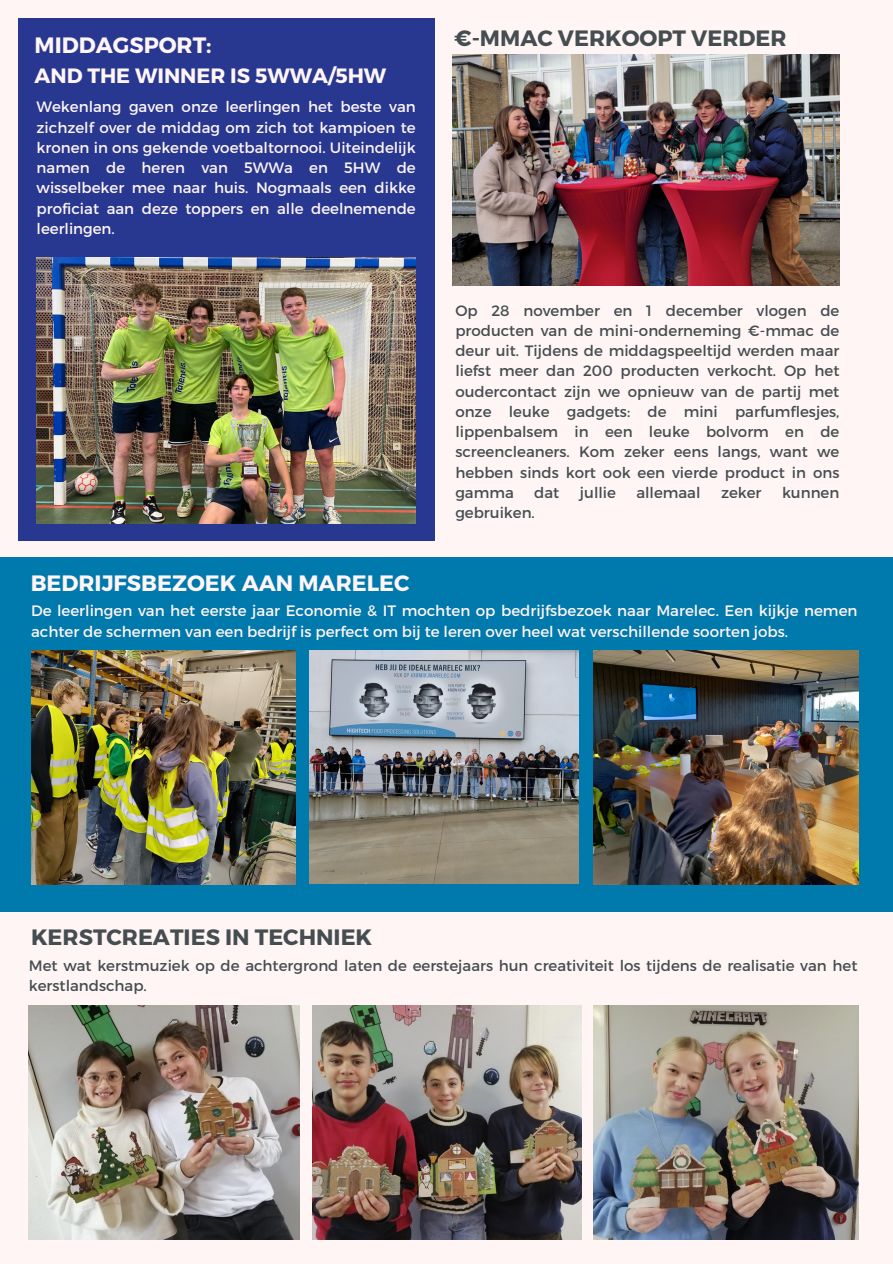
<style>
.page{position:relative;width:893px;height:1264px;background:#fff}
.page>*{position:absolute;margin:0;border:0;box-sizing:border-box;transform-origin:0 0}
.t1{font:700 22.2px "Montserrat";color:#464d50}
.t2{font:700 22.2px "Montserrat";color:#fff5f5}
.t3{font:700 20.7px "Montserrat";color:#fff5f5}
.t4{font:15px/20.2px "Montserrat";color:#464d50}
.t5{font:15px/20.2px "Montserrat";color:#fff5f5;text-align:justify}
</style>
<div class="page">
<div style="left:0;top:0;width:892px;height:1263px;background:#fff5f5"></div>
<div style="left:0;top:558px;width:892px;height:353px;background:#0079ad"></div>
<div style="left:18px;top:18px;width:416px;height:523px;background:#283890"></div>
<img style="left:37px;top:257px;width:379px;height:267px">
<img style="left:452px;top:54px;width:387px;height:231px">
<img style="left:593px;top:650px;width:264px;height:234px">
<img style="left:310px;top:650px;width:269px;height:233px">
<img style="left:31px;top:650px;width:264px;height:234px">
<img style="left:29px;top:1005px;width:270px;height:234px">
<img style="left:312px;top:1005px;width:269px;height:234px">
<img style="left:593px;top:1005px;width:264px;height:234px">
<p class="t2" style="left:34px;top:31px;width:179px">MIDDAGSPORT:</p>
<p class="t3" style="left:34px;top:62px;width:353px">AND THE WINNER IS 5WWA/5HW</p>
<p class="t5" style="left:37px;top:96px;width:380px">Wekenlang gaven onze leerlingen het beste van zichzelf over de middag om zich tot kampioen te kronen in ons gekende voetbaltornooi. Uiteindelijk namen de heren van 5WWa en 5HW de wisselbeker mee naar huis. Nogmaals een dikke proficiat aan deze toppers en alle deelnemende leerlingen.</p>
<p class="t1" style="left:454px;top:24px;width:334px">€-MMAC VERKOOPT VERDER</p>
<p class="t4" style="left:455px;top:299px;width:385px;text-align:justify">Op 28 november en 1 december vlogen de producten van de mini-onderneming €-mmac de deur uit. Tijdens de middagspeeltijd werden maar liefst meer dan 200 producten verkocht. Op het oudercontact zijn we opnieuw van de partij met onze leuke gadgets: de mini parfumflesjes, lippenbalsem in een leuke bolvorm en de screencleaners. Kom zeker eens langs, want we hebben sinds kort ook een vierde product in ons gamma</p>
<p class="t4" style="left:534px;top:481px;width:27px">dat</p>
<p class="t4" style="left:580px;top:481px;width:38px">jullie</p>
<p class="t4" style="left:636px;top:481px;width:66px">allemaal</p>
<p class="t4" style="left:721px;top:481px;width:42px">zeker</p>
<p class="t4" style="left:782px;top:481px;width:59px">kunnen</p>
<p class="t4" style="left:455px;top:502px;width:81px">gebruiken.</p>
<p class="t2" style="left:31px;top:568px;width:380px">BEDRIJFSBEZOEK AAN MARELEC</p>
<p class="t5" style="left:31px;top:600px;width:827px">De leerlingen van het eerste jaar Economie &amp; IT mochten op bedrijfsbezoek naar Marelec. Een kijkje nemen achter de schermen van een bedrijf is perfect om bij te leren over heel wat verschillende soorten jobs.</p>
<p class="t1" style="left:31px;top:922px;width:342px">KERSTCREATIES IN TECHNIEK</p>
<p class="t4" style="left:29px;top:954px;width:830px">Met wat kerstmuziek op de achtergrond laten de eerstejaars hun creativiteit los tijdens de realisatie van het kerstlandschap.</p>
</div>
